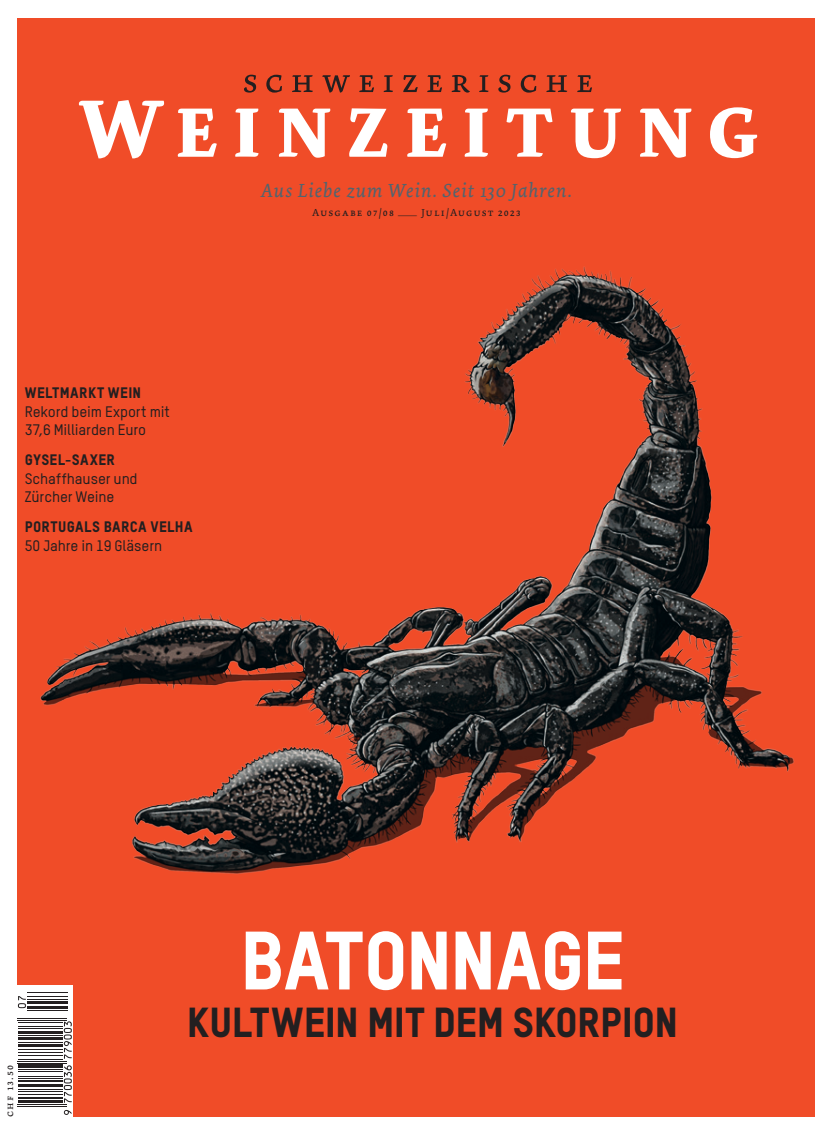
<style>
.page{position:relative;width:833px;height:1134px;background:#fff}
.page>*{position:absolute;margin:0;border:0;box-sizing:border-box;transform-origin:0 0}
.t1{font:81.25px "TSTAR Headline";letter-spacing:-.03em;color:#fff}
.t2{font:41.25px "TSTAR Headline";letter-spacing:-.015em;color:#231f20}
.t3{font:italic 20px "Dolly";letter-spacing:.04em;color:#52646e}
.t4{font:500 15px/18.8px "TSTAR";letter-spacing:-.01em;color:#231f20}
.t5{font:15px "TSTAR Headline";letter-spacing:.025em;color:#231f20}
.t6{font:10.62px "Dolly Small Caps";letter-spacing:.095em;color:#231f20}
.s1{font-family:"Dolly";font-style:italic;font-size:12.5px}
</style>
<div class="page">
<div style="left:18px;top:18px;width:797px;height:1098px;background:#f04c28"></div>
<img style="left:40px;top:267px;width:754px;height:607px">
<div style="left:18px;top:986px;width:54px;height:131px;background:#fff"></div>
<svg style="left:64px;top:1110px;width:8px;height:5px"></svg>
<hr style="left:18px;top:1106px;width:49px;height:1px;background:#231f20">
<hr style="left:18px;top:1104px;width:49px;height:1px;background:#231f20">
<hr style="left:18px;top:1100px;width:45px;height:3px;background:#231f20">
<hr style="left:18px;top:1097px;width:45px;height:2px;background:#231f20">
<hr style="left:18px;top:1094px;width:45px;height:1px;background:#231f20">
<hr style="left:18px;top:1091px;width:45px;height:1px;background:#231f20">
<hr style="left:18px;top:1089px;width:45px;height:1px;background:#231f20">
<hr style="left:18px;top:1084px;width:45px;height:3px;background:#231f20">
<hr style="left:18px;top:1079px;width:45px;height:2px;background:#231f20">
<hr style="left:18px;top:1078px;width:45px;height:1px;background:#231f20">
<hr style="left:18px;top:1076px;width:45px;height:1px;background:#231f20">
<hr style="left:18px;top:1071px;width:45px;height:1px;background:#231f20">
<svg style="left:64px;top:1065px;width:8px;height:38px"></svg>
<hr style="left:18px;top:1069px;width:45px;height:1px;background:#231f20">
<hr style="left:18px;top:1064px;width:45px;height:4px;background:#231f20">
<hr style="left:18px;top:1063px;width:49px;height:1px;background:#231f20">
<hr style="left:18px;top:1061px;width:49px;height:1px;background:#231f20">
<hr style="left:18px;top:1059px;width:45px;height:1px;background:#231f20">
<hr style="left:18px;top:1055px;width:45px;height:1px;background:#231f20">
<hr style="left:18px;top:1052px;width:45px;height:1px;background:#231f20">
<hr style="left:18px;top:1049px;width:45px;height:1px;background:#231f20">
<hr style="left:18px;top:1044px;width:45px;height:3px;background:#231f20">
<hr style="left:18px;top:1042px;width:45px;height:1px;background:#231f20">
<hr style="left:18px;top:1037px;width:45px;height:3px;background:#231f20">
<hr style="left:18px;top:1035px;width:45px;height:1px;background:#231f20">
<hr style="left:18px;top:1031px;width:45px;height:3px;background:#231f20">
<hr style="left:18px;top:1028px;width:45px;height:1px;background:#231f20">
<svg style="left:64px;top:1021px;width:8px;height:38px"></svg>
<hr style="left:18px;top:1026px;width:45px;height:1px;background:#231f20">
<hr style="left:18px;top:1021px;width:45px;height:1px;background:#231f20">
<hr style="left:18px;top:1020px;width:49px;height:1px;background:#231f20">
<hr style="left:18px;top:1018px;width:49px;height:1px;background:#231f20">
<hr style="left:27px;top:1010px;width:40px;height:1px;background:#231f20">
<hr style="left:27px;top:1007px;width:40px;height:2px;background:#231f20">
<hr style="left:27px;top:1006px;width:40px;height:1px;background:#231f20">
<hr style="left:27px;top:1001px;width:40px;height:3px;background:#231f20">
<hr style="left:27px;top:999px;width:40px;height:1px;background:#231f20">
<svg style="left:18px;top:996px;width:8px;height:12px"></svg>
<hr style="left:27px;top:996px;width:40px;height:1px;background:#231f20">
<hr style="left:27px;top:992px;width:40px;height:1px;background:#231f20">
<svg style="left:244px;top:75px;width:348px;height:18px"></svg>
<svg style="left:78px;top:100px;width:87px;height:58px"></svg>
<svg style="left:177px;top:109px;width:40px;height:48px"></svg>
<svg style="left:235px;top:109px;width:24px;height:48px"></svg>
<svg style="left:278px;top:109px;width:53px;height:49px"></svg>
<svg style="left:349px;top:108px;width:39px;height:49px"></svg>
<svg style="left:407px;top:109px;width:39px;height:48px"></svg>
<svg style="left:464px;top:109px;width:24px;height:48px"></svg>
<svg style="left:506px;top:109px;width:46px;height:48px"></svg>
<svg style="left:570px;top:109px;width:51px;height:49px"></svg>
<svg style="left:640px;top:109px;width:52px;height:49px"></svg>
<svg style="left:710px;top:107px;width:47px;height:51px"></svg>
<p class="t5" style="left:25px;top:384px;width:118px">WELTMARKT WEIN</p>
<p class="t4" style="left:25px;top:402px;width:147px">Rekord beim Export mit<br>37,6 Milliarden Euro</p>
<p class="t5" style="left:25px;top:450px;width:92px">GYSEL-SAXER</p>
<p class="t4" style="left:25px;top:469px;width:114px">Schaffhauser und<br>Zürcher Weine</p>
<p class="t5" style="left:25px;top:517px;width:169px">PORTUGALS BARCA VELHA</p>
<p class="t4" style="left:25px;top:536px;width:139px">50 Jahre in 19 Gläsern</p>
<h3 class="t3" style="left:261px;top:178px;width:313px">Aus Liebe zum Wein. Seit 130 Jahren.</h3>
<p class="t6" style="left:312px;top:206px;width:210px">Ausgabe 07/08 <span class="s1">—</span> Juli/August 2023</p>
<p class="t6" style="left:3px;top:1117px;width:54px;rotate:-90deg">chf 13.50</p>
<h1 class="t1" style="left:240px;top:912px;width:386px">BATONNAGE</h1>
<h2 class="t2" style="left:187px;top:998px;width:493px">KULTWEIN MIT DEM SKORPION</h2>
</div>
